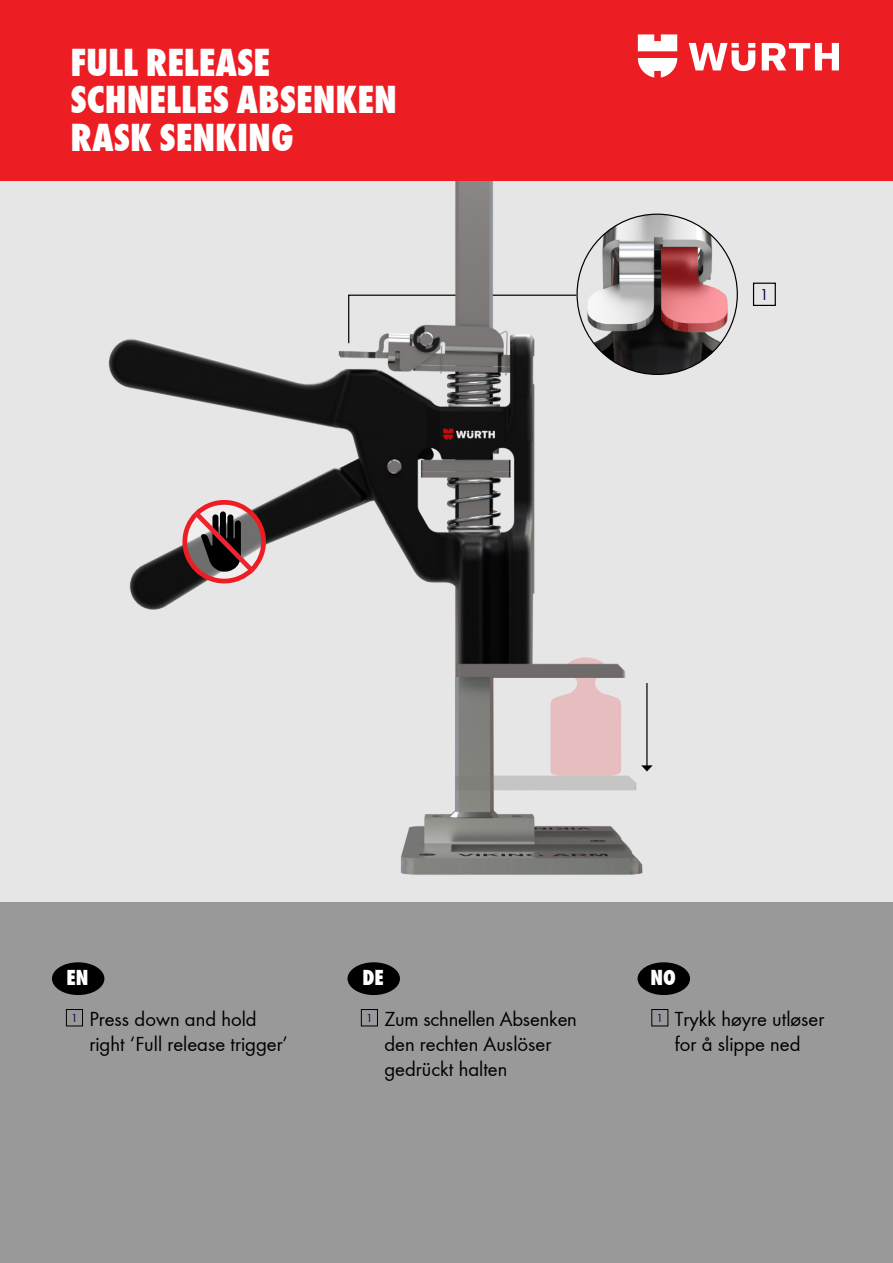
<style>
.page{position:relative;width:893px;height:1263px;background:#fff}
.page>*{position:absolute;margin:0;border:0;box-sizing:border-box;transform-origin:0 0}
.t1{font:40.5px/37.5px "Wuerth Extra Bold Cond Caps";color:#fff}
.t2{font:22.5px "Wuerth Extra Bold Cond Caps";color:#fff}
.t3{font:21px/25.2px "Wuerth";color:#000}
.t4{font:16.2px "Wuerth";color:#04003f}
.t5{font:12px "Wuerth";color:#04003f}
</style>
<div class="page">
<div style="left:0;top:902px;width:893px;height:361px;background:#999"></div>
<div style="left:66px;top:1009px;width:17px;height:17px;border:1px solid #000"></div>
<div style="left:361px;top:1009px;width:17px;height:17px;border:1px solid #000"></div>
<div style="left:651px;top:1009px;width:17px;height:17px;border:1px solid #000"></div>
<div style="left:52px;top:962px;width:52px;height:33px;background:#000;border-radius:50%"></div>
<div style="left:347px;top:962px;width:53px;height:33px;background:#000;border-radius:50%"></div>
<div style="left:638px;top:962px;width:52px;height:33px;background:#000;border-radius:50%"></div>
<img style="left:0;top:181px;width:893px;height:711px">
<img style="left:456px;top:776px;width:180px;height:14px">
<svg style="left:347px;top:294px;width:110px;height:50px;background:#c9c8c8"></svg>
<hr style="left:493px;top:295px;width:83px;height:1px;background:#000">
<div style="left:182px;top:500px;width:84px;height:83px;border:5px solid #ed1d24;border-radius:50%"></div>
<svg style="left:189px;top:507px;width:71px;height:71px"></svg>
<div style="left:0;top:0;width:893px;height:181px;background:#ed1d24"></div>
<svg style="left:689px;top:43px;width:150px;height:28px"></svg>
<svg style="left:638px;top:34px;width:39px;height:44px"></svg>
<h1 class="t1" style="left:70px;top:44px;width:328px">FULL RELEASE<br>SCHNELLES ABSENKEN<br>RASK SENKING</h1>
<p class="t4" style="left:760px;top:286px;width:10px">1</p>
<p class="t2" style="left:67px;top:965px;width:23px">EN</p>
<p class="t2" style="left:362px;top:965px;width:23px">DE</p>
<p class="t2" style="left:650px;top:965px;width:27px">NO</p>
<p class="t5" style="left:71px;top:1011px;width:8px">1</p>
<p class="t3" style="left:384px;top:1006px;width:194px">Zum schnellen Absenken den rechten Auslöser gedrückt halten</p>
<p class="t3" style="left:89px;top:1006px;width:200px">Press down and hold right ‘Full release trigger’</p>
<p class="t5" style="left:366px;top:1011px;width:8px">1</p>
<p class="t3" style="left:675px;top:1006px;width:151px">Trykk høyre utløser for å slippe ned</p>
<p class="t5" style="left:656px;top:1011px;width:8px">1</p>
</div>
